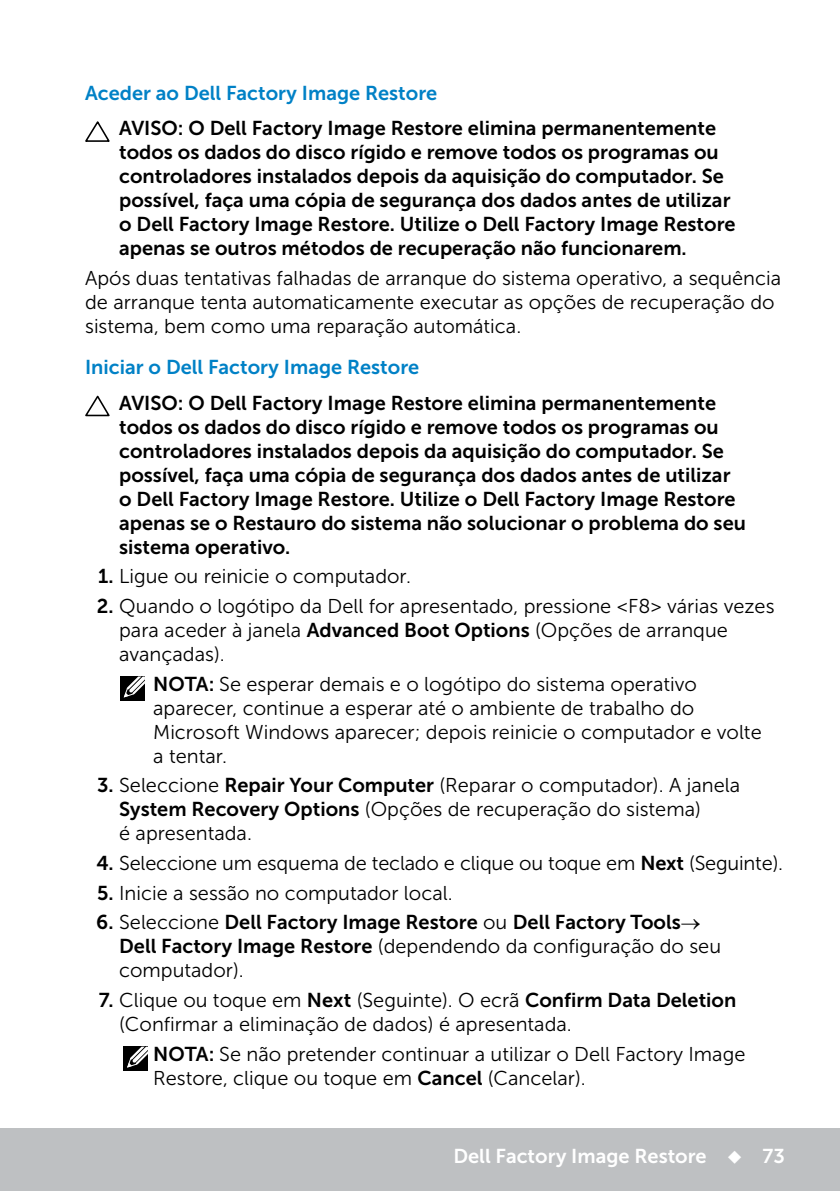
<style>
.page{position:relative;width:840px;height:1191px;background:#fff}
.page>*{position:absolute;margin:0;border:0;box-sizing:border-box;transform-origin:0 0}
.Caution{font:20px/24px "Museo Sans For Dell 700";color:#000}
.Paragraph{font:20px/24px "Museo Sans For Dell 300";color:#000}
.Note_indent{font:20px/24px "Museo Sans For Dell 300";color:#000}
.Head3{font:20px "Museo Sans For Dell 700";color:#0081c6}
.t1{font:20px "Museo Sans For Dell 700";color:#fff}
.s1{font-family:"Museo Sans For Dell 700"}
.s2{font-family:"Museo Sans For Dell 300"}
</style>
<div class="page">
<div style="left:0;top:1128px;width:839px;height:63px;background:#bec0c2"></div>
<svg style="left:85px;top:121px;width:25px;height:21px"></svg>
<svg style="left:85px;top:395px;width:25px;height:21px"></svg>
<div style="left:120px;top:676px;width:25px;height:25px;background:#000"></div>
<svg style="left:123px;top:676px;width:22px;height:22px"></svg>
<div style="left:124px;top:1046px;width:24px;height:25px;background:#000"></div>
<svg style="left:127px;top:1046px;width:21px;height:22px"></svg>
<p class="Head3" style="left:85px;top:82px;width:353px">Aceder ao Dell Factory Image Restore</p>
<p class="Caution" style="left:119px;top:116px;width:617px">AVISO: O Dell Factory Image Restore elimina permanentemente todos os dados do disco rígido e remove todos os programas ou controladores instalados depois da aquisição do computador. Se possível, faça uma cópia de segurança dos dados antes de utilizar o Dell Factory Image Restore. Utilize o Dell Factory Image Restore apenas se outros métodos de recuperação não funcionarem.</p>
<p class="Paragraph" style="left:85px;top:266px;width:697px">Após duas tentativas falhadas de arranque do sistema operativo, a sequência de arranque tenta automaticamente executar as opções de recuperação do sistema, bem como uma reparação automática.</p>
<p class="Head3" style="left:85px;top:356px;width:335px">Iniciar o Dell Factory Image Restore</p>
<p class="Caution" style="left:119px;top:390px;width:628px">AVISO: O Dell Factory Image Restore elimina permanentemente todos os dados do disco rígido e remove todos os programas ou controladores instalados depois da aquisição do computador. Se possível, faça uma cópia de segurança dos dados antes de utilizar o Dell Factory Image Restore. Utilize o Dell Factory Image Restore apenas se o Restauro do sistema não solucionar o problema do seu sistema operativo.</p>
<p class="Paragraph" style="left:98px;top:564px;width:314px"><span class="s1">1.</span> Ligue ou reinicie o computador.</p>
<p class="Paragraph" style="left:119px;top:594px;width:656px;text-indent:-22px"><span class="s1">2.</span> Quando o logótipo da Dell for apresentado, pressione &lt;F8&gt; várias vezes para aceder à janela <span class="s1">Advanced Boot Options</span> (Opções de arranque avançadas).</p>
<p class="Note_indent" style="left:153px;top:672px;width:609px"><span class="s1">NOTA:</span> Se esperar demais e o logótipo do sistema operativo aparecer, continue a esperar até o ambiente de trabalho do Microsoft Windows aparecer; depois reinicie o computador e volte a tentar.</p>
<p class="Paragraph" style="left:119px;top:773px;width:622px;text-indent:-22px"><span class="s1">3.</span> Seleccione <span class="s1">Repair Your Computer</span> (Reparar o computador). A janela<br><span class="s1">System Recovery Options</span> (Opções de recuperação do sistema)<br>é apresentada.</p>
<p class="Paragraph" style="left:97px;top:851px;width:687px"><span class="s1">4.</span> Seleccione um esquema de teclado e clique ou toque em <span class="s1">Next</span> (Seguinte).</p>
<p class="Paragraph" style="left:97px;top:881px;width:357px"><span class="s1">5.</span> Inicie a sessão no computador local.</p>
<p class="Caution" style="left:119px;top:910px;width:603px;text-indent:-23px">6. <span class="s2">Seleccione</span> Dell Factory Image Restore <span class="s2">ou</span> Dell Factory Tools→<br>Dell Factory Image Restore <span class="s2">(dependendo da configuração do seu computador).</span></p>
<p class="Paragraph" style="left:119px;top:988px;width:618px;text-indent:-20px"><span class="s1">7.</span> Clique ou toque em <span class="s1">Next</span> (Seguinte). O ecrã <span class="s1">Confirm Data Deletion </span>(Confirmar a eliminação de dados) é apresentada.</p>
<p class="Note_indent" style="left:153px;top:1042px;width:593px"><span class="s1">NOTA:</span> Se não pretender continuar a utilizar o Dell Factory Image<br>Restore, clique ou toque em <span class="s1">Cancel</span> (Cancelar).</p>
<p class="t1" style="left:453px;top:1144px;width:333px">Dell Factory Image Restore ◆ 73</p>
</div>
